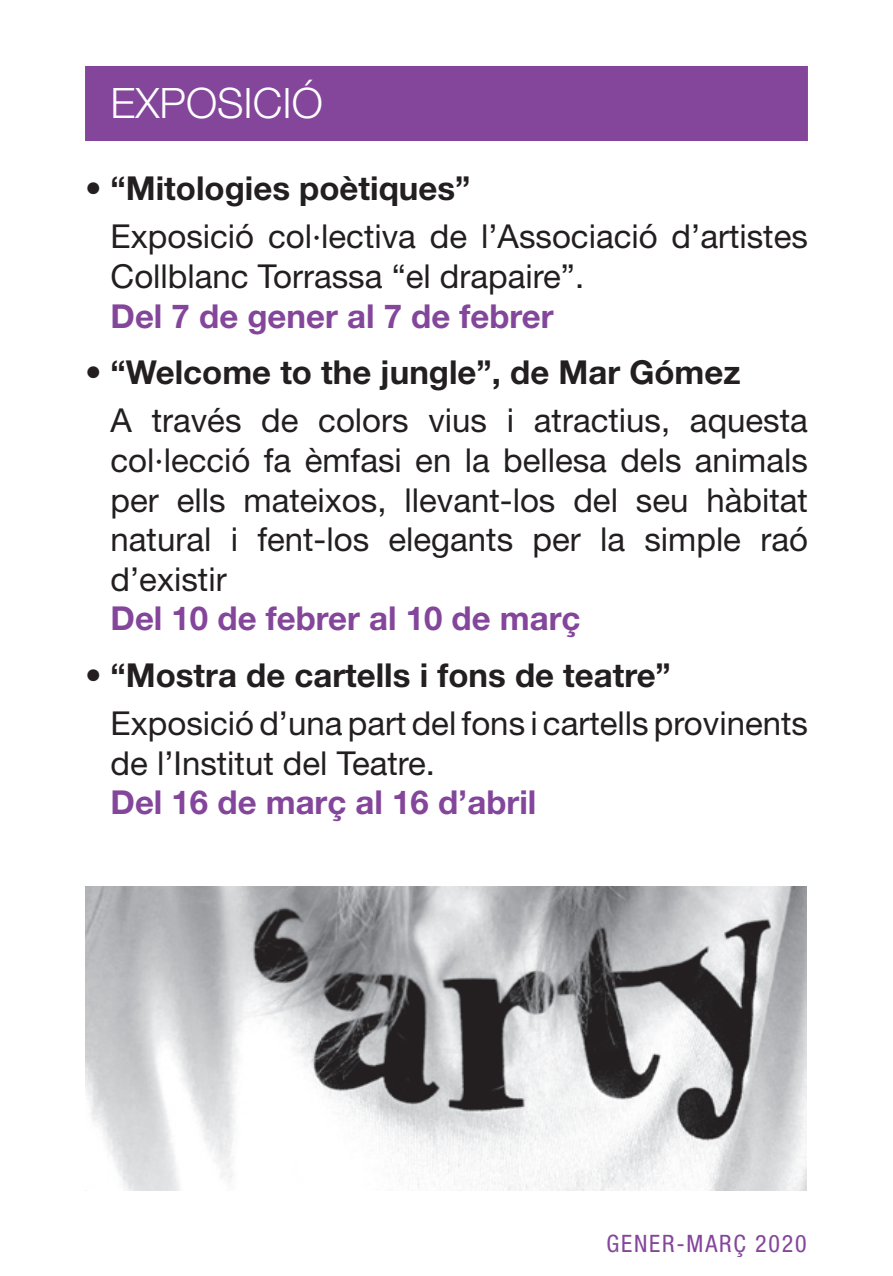
<style>
.page{position:relative;width:893px;height:1276px;background:#fff}
.page>*{position:absolute;margin:0;border:0;box-sizing:border-box;transform-origin:0 0}
.t1{font:300 42px "Helvetica Neue LT";color:#fff}
.t2{font:33px/39.6px "Helvetica Neue LT";color:#231f20}
.t3{font:700 33px "Helvetica Neue LT";color:#231f20}
.t4{font:700 33px "Helvetica Neue LT";color:#84469b}
.t5{font:condensed 24px "Helvetica Neue LT";letter-spacing:.075em;color:#84469b}
</style>
<div class="page">
<div style="left:85px;top:66px;width:723px;height:75px;background:#84469b"></div>
<img style="left:85px;top:887px;width:722px;height:304px">
<p class="t1" style="left:111px;top:77px;width:214px">EXPOSICIÓ</p>
<p class="t3" style="left:85px;top:168px;width:387px">• “Mitologies poètiques”</p>
<p class="t2" style="left:111px;top:216px;width:699px">Exposició col·lectiva de l’Associació d’artistes<br>Collblanc Torrassa “el drapaire”.</p>
<p class="t4" style="left:111px;top:295px;width:445px">Del 7 de gener al 7 de febrer</p>
<p class="t3" style="left:85px;top:352px;width:657px">• “Welcome to the jungle”, de Mar Gómez</p>
<p class="t2" style="left:111px;top:400px;width:699px;text-align:justify">A través de colors vius i atractius, aquesta col·lecció fa èmfasi en la bellesa dels animals per ells mateixos, llevant-los del seu hàbitat natural i fent-los elegants per la simple raó d’existir</p>
<p class="t4" style="left:111px;top:598px;width:471px">Del 10 de febrer al 10 de març</p>
<p class="t3" style="left:85px;top:655px;width:587px">• “Mostra de cartells i fons de teatre”</p>
<p class="t2" style="left:111px;top:703px;width:699px">Exposició d’una part del fons i cartells provinents de l’Institut del Teatre.</p>
<p class="t4" style="left:111px;top:782px;width:427px">Del 16 de març al 16 d’abril</p>
<p class="t5" style="left:606px;top:1230px;width:202px">GENER-MARÇ 2020</p>
</div>
